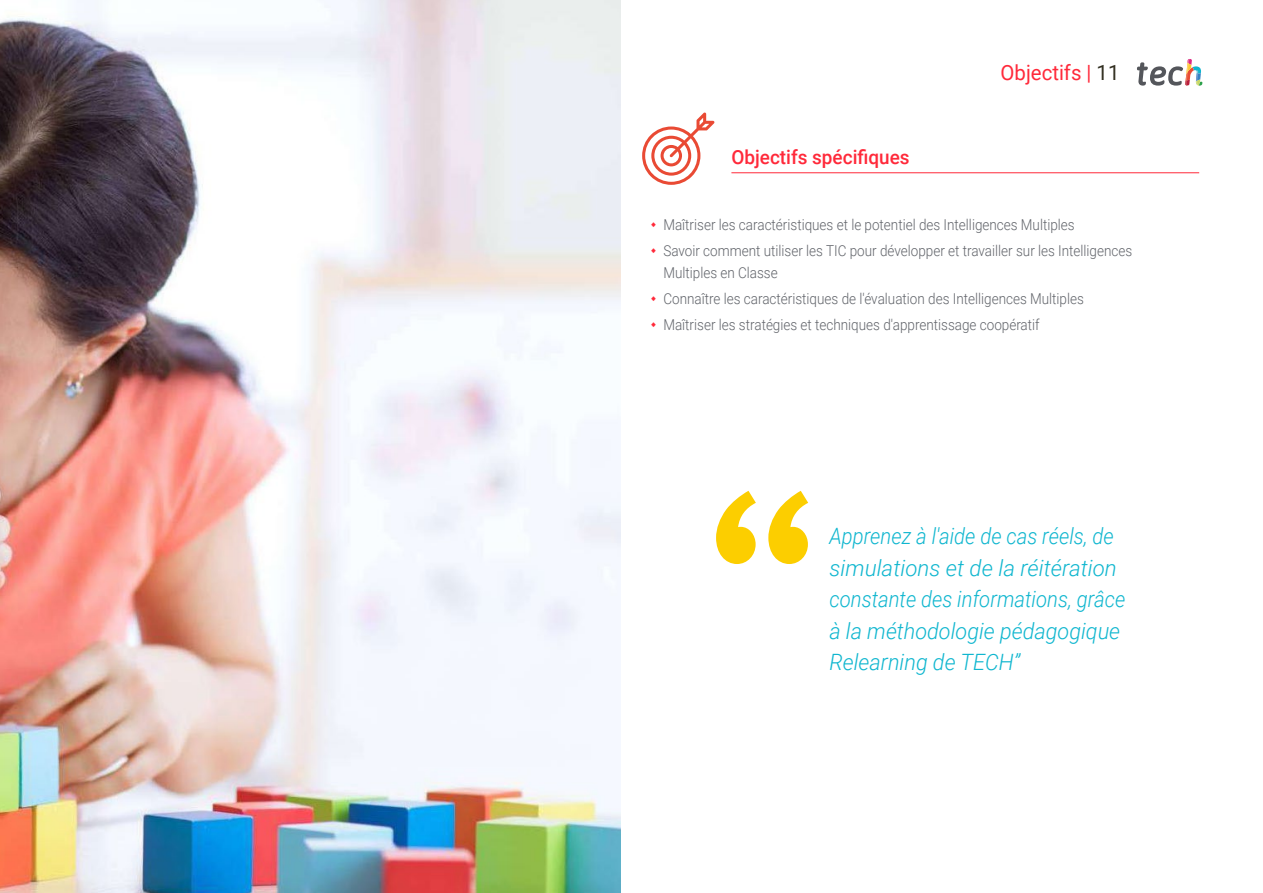
<style>
.page{position:relative;width:1263px;height:893px;background:#fff}
.page>*{position:absolute;margin:0;border:0;box-sizing:border-box;transform-origin:0 0}
.t1{font:italic 300 22.5px/31.5px "Roboto";color:#0fb6cf;scale:.9 1}
.t2{font:21px "Roboto";color:#ff293a}
.t3{font:500 19.5px "Roboto";color:#ff293a}
.t4{font:300 15px/26px "Roboto";color:#61646a;scale:.9 1}
.s1{color:#312e20}
</style>
<div class="page">
<hr style="left:731px;top:172px;width:468px;height:1px;background:#ff293a">
<svg style="left:642px;top:112px;width:72px;height:73px"></svg>
<img style="left:0;top:0;width:621px;height:893px">
<svg style="left:716px;top:491px;width:92px;height:73px"></svg>
<svg style="left:1137px;top:59px;width:65px;height:27px"></svg>
<h3 class="t3" style="left:731px;top:144px;width:180px">Objectifs spécifiques</h3>
<h2 class="t2" style="left:1000px;top:57px;width:120px">Objectifs | <span class="s1">11</span></h2>
<p class="t4" style="left:663px;top:211px;width:522px">Maîtriser les caractéristiques et le potentiel des Intelligences Multiples<br>Savoir comment utiliser les TIC pour développer et travailler sur les Intelligences</p>
<p class="t4" style="left:663px;top:259px;width:469px">Multiples en Classe<br>Connaître les caractéristiques de l'évaluation des Intelligences Multiples<br>Maîtriser les stratégies et techniques d'apprentissage coopératif</p>
<h1 class="t1" style="left:829px;top:520px;width:330px">Apprenez à l'aide de cas réels, de simulations et de la réitération constante des informations, grâce à la méthodologie pédagogique<br>Relearning de TECH”</h1>
</div>
